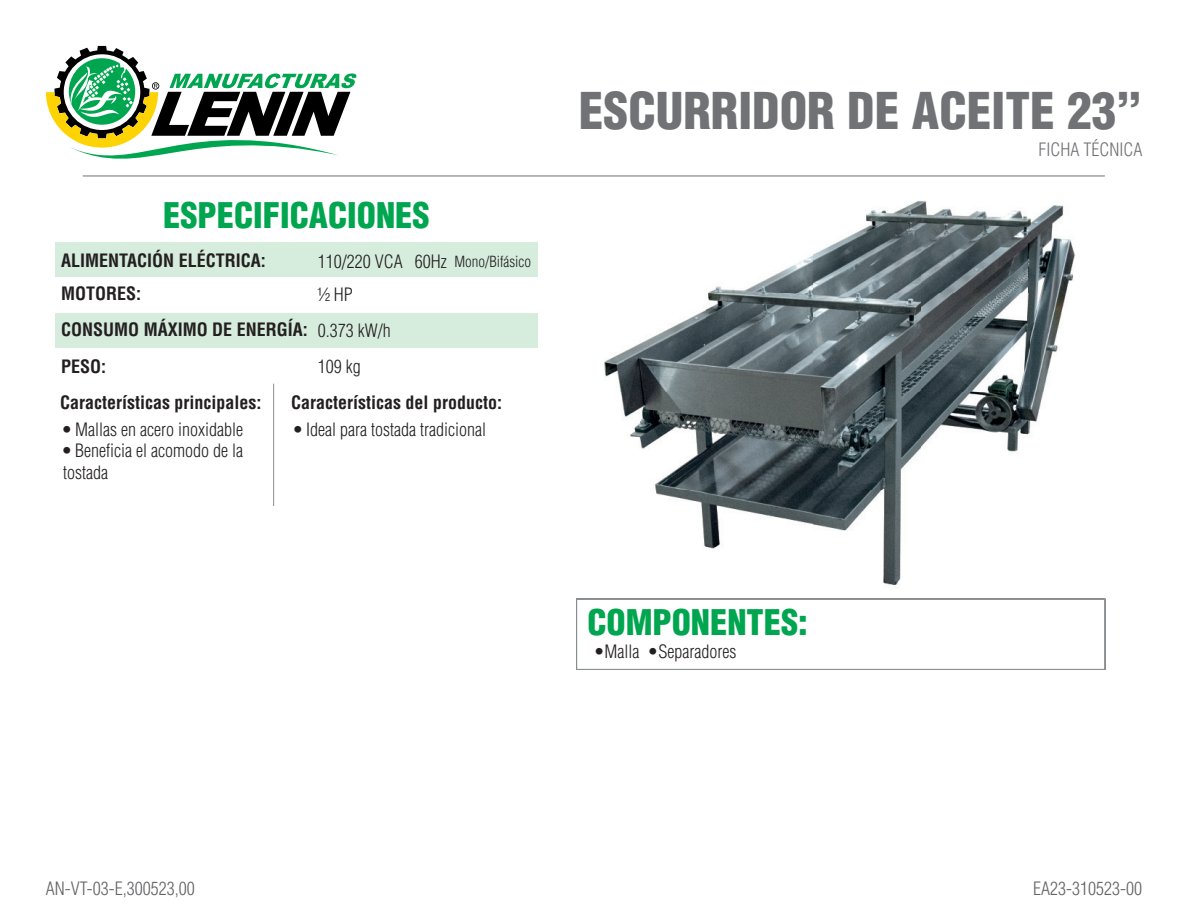
<style>
.page{position:relative;width:1188px;height:918px;background:#fff}
.page>*{position:absolute;margin:0;border:0;box-sizing:border-box;transform-origin:0 0}
.t1{font:900 condensed 49.5px "Helvetica";color:#717275}
.t2{font:900 condensed 34.5px "Helvetica";color:#00a54f}
.t3{font:300 condensed 18px/21.6px "Helvetica";color:#231f20}
.t4{font:700 condensed 18px/33.6px "Helvetica LT Std";color:#231f20}
.t5{font:300 condensed 18px "Helvetica";color:#636366}
.t6{font:300 condensed 18px "Helvetica LT Std";color:#717275}
.t7{font:300 condensed 15px "Helvetica";color:#231f20}
.s1{font-family:"Helvetica LT Std";font-weight:700}
</style>
<div class="page">
<svg style="left:46px;top:46px;width:311px;height:131px"></svg>
<hr style="left:83px;top:176px;width:1022px;height:1px;background:#717275">
<div style="left:55px;top:313px;width:483px;height:35px;background:#d6ecdd"></div>
<div style="left:55px;top:242px;width:483px;height:35px;background:#d6ecdd"></div>
<svg style="left:576px;top:598px;width:530px;height:72px"></svg>
<hr style="left:273px;top:384px;width:1px;height:122px;background:#8b8e90">
<img style="left:604px;top:200px;width:471px;height:385px">
<h2 class="t2" style="left:163px;top:193px;width:268px">ESPECIFICACIONES</h2>
<p class="t3" style="left:318px;top:250px;width:130px">110/220 VCA 60Hz</p>
<p class="t4" style="left:61px;top:243px;width:206px">ALIMENTACIÓN ELÉCTRICA:<br>MOTORES:</p>
<p class="t4" style="left:61px;top:311px;width:248px;line-height:36.3px">CONSUMO MÁXIMO DE ENERGÍA:<br>PESO:</p>
<p class="t3" style="left:318px;top:283px;width:36px">½ HP</p>
<p class="t3" style="left:318px;top:319px;width:74px">0.373 kW/h</p>
<p class="t3" style="left:318px;top:356px;width:44px">109 kg</p>
<p class="t7" style="left:454px;top:252px;width:78px">Mono/Bifásico</p>
<p class="t4" style="left:60px;top:385px;width:203px">Características principales:</p>
<p class="t4" style="left:291px;top:386px;width:212px">Características del producto:</p>
<p class="t3" style="left:63px;top:418px;width:181px"><span class="s1">•</span> Mallas en acero inoxidable</p>
<p class="t3" style="left:63px;top:440px;width:181px"><span class="s1">•</span> Beneficia el acomodo de la tostada</p>
<p class="t3" style="left:294px;top:419px;width:193px"><span class="s1">•</span> Ideal para tostada tradicional</p>
<h1 class="t1" style="left:579px;top:80px;width:564px">ESCURRIDOR DE ACEITE 23”</h1>
<p class="t6" style="left:1039px;top:138px;width:106px">FICHA TÉCNICA</p>
<h2 class="t2" style="left:587px;top:600px;width:222px">COMPONENTES:</h2>
<p class="t3" style="left:594px;top:641px;width:144px">•Malla •Separadores</p>
<p class="t5" style="left:46px;top:878px;width:150px">AN-VT-03-E,300523,00</p>
<p class="t5" style="left:1033px;top:878px;width:110px">EA23-310523-00</p>
</div>
